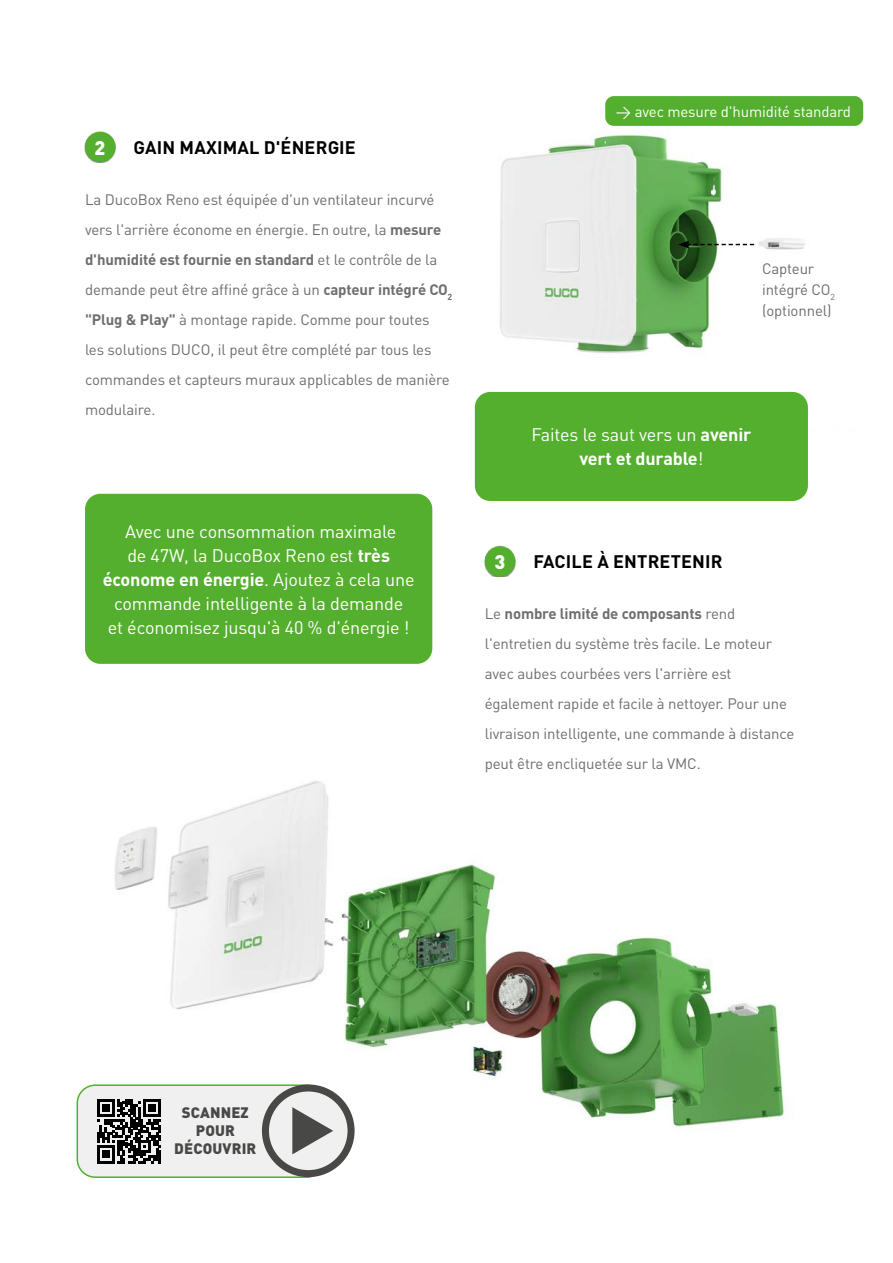
<style>
.page{position:relative;width:893px;height:1263px;background:#fff}
.page>*{position:absolute;margin:0;border:0;box-sizing:border-box;transform-origin:0 0}
.t1{font:900 19.5px "DINOT";color:#fff}
.t2{font:18px/24px "DINOT";letter-spacing:-.01em;color:#fff;text-align:center}
.t3{font:700 18px "DINOT";letter-spacing:.01em;color:#000}
.t4{font:15px/30px "DINOT";letter-spacing:-.01em;color:#6e6e6e}
.t5{font:15px "DINOT";letter-spacing:-.01em;color:#fff}
.t6{font:900 15px/18px "DINOT";letter-spacing:.01em;color:#484847;text-align:center}
.s1{font-weight:700}
</style>
<div class="page">
<img style="left:474px;top:96px;width:390px;height:336px">
<svg style="left:678px;top:241px;width:76px;height:7px"></svg>
<img style="left:76px;top:781px;width:710px;height:397px">
<div style="left:84px;top:131px;width:32px;height:32px;background:#000;opacity:.5"></div>
<div style="left:85px;top:132px;width:31px;height:30px;background:#54af2e;border-radius:50%"></div>
<div style="left:484px;top:545px;width:32px;height:32px;background:#000;opacity:.5"></div>
<div style="left:485px;top:546px;width:30px;height:31px;background:#54af2e;border-radius:50%"></div>
<div style="left:475px;top:392px;width:333px;height:109px;background:#54af2e;border-radius:15px"></div>
<div style="left:605px;top:96px;width:258px;height:30px;background:#54af2e;border-radius:9px"></div>
<div style="left:77px;top:1085px;width:248px;height:92px;background:#f0f0f0;border-radius:18px"></div>
<div style="left:77px;top:1084px;width:248px;height:94px;border:2px solid #54af2e;border-radius:18px"></div>
<svg style="left:97px;top:1099px;width:64px;height:64px"></svg>
<svg style="left:265px;top:1088px;width:86px;height:85px"></svg>
<div style="left:262px;top:1084px;width:93px;height:93px;border:7px solid #484847;border-radius:50%"></div>
<svg style="left:292px;top:1107px;width:41px;height:47px"></svg>
<div style="left:85px;top:494px;width:347px;height:170px;background:#54af2e;border-radius:15px"></div>
<h1 class="t1" style="left:95px;top:134px;width:12px">2</h1>
<p class="t3" style="left:134px;top:135px;width:224px">GAIN MAXIMAL D'ÉNERGIE</p>
<p class="t4" style="left:85px;top:184px;width:369px">La DucoBox Reno est équipée d'un ventilateur incurvé vers l'arrière économe en énergie. En outre, la <span class="s1">mesure d'humidité est fournie en standard</span> et le contrôle de la demande peut être affiné grâce à un <span class="s1">capteur intégré CO</span><sub>2 </sub><span class="s1">"Plug &amp; Play"</span> à montage rapide. Comme pour toutes les solutions DUCO, il peut être complété par tous les commandes et capteurs muraux applicables de manière modulaire.</p>
<p class="t2" style="left:103px;top:518px;width:313px">Avec une consommation maximale<br>de 47W, la DucoBox Reno est <span class="s1">très économe en énergie</span>. Ajoutez à cela une commande intelligente à la demande<br>et économisez jusqu'à 40 % d'énergie !</p>
<p class="t5" style="left:616px;top:101px;width:237px">→ avec mesure d'humidité standard</p>
<p class="t4" style="left:762px;top:258px;width:75px;line-height:21px">Capteur intégré CO<sub>2 </sub>(optionnel)</p>
<p class="t2" style="left:531px;top:422px;width:221px">Faites le saut vers un <span class="s1">avenir vert et durable</span>!</p>
<h1 class="t1" style="left:494px;top:549px;width:12px">3</h1>
<p class="t3" style="left:533px;top:549px;width:191px">FACILE À ENTRETENIR</p>
<p class="t4" style="left:485px;top:598px;width:311px">Le <span class="s1">nombre limité de composants</span> rend l'entretien du système très facile. Le moteur avec aubes courbées vers l'arrière est également rapide et facile à nettoyer. Pour une livraison intelligente, une commande à distance peut être encliquetée sur la VMC.</p>
<p class="t6" style="left:174px;top:1103px;width:84px">SCANNEZ<br>POUR<br>DÉCOUVRIR</p>
</div>
